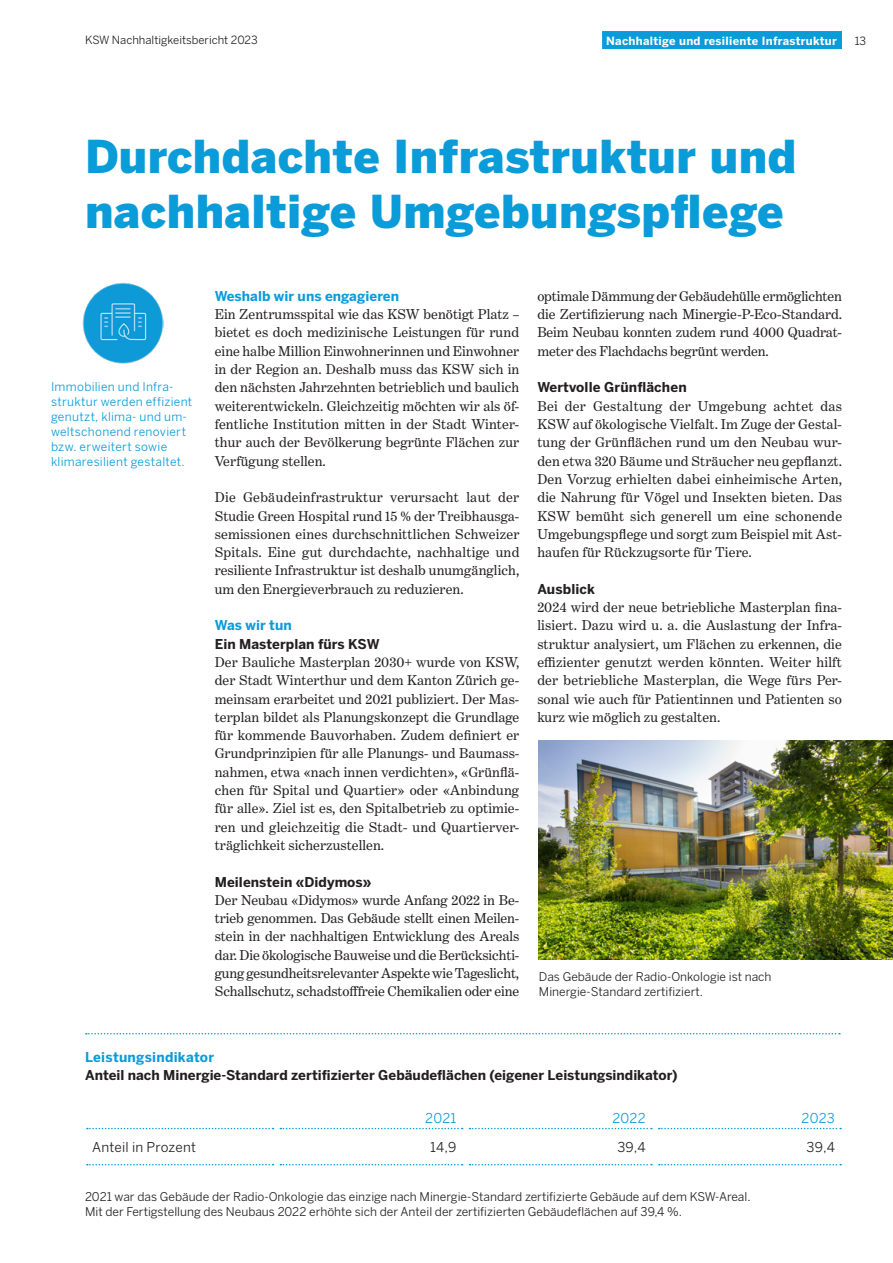
<style>
.page{position:relative;width:893px;height:1263px;background:#fff}
.page>*{position:absolute;margin:0;border:0;box-sizing:border-box;transform-origin:0 0}
.Headline-30{font:900 45px/54.8px "Benton Sans";letter-spacing:.01em;color:#0a9bd9}
.Lauftext-9_6-Einzug{font:14.4px/18.3px "Benton Modern";letter-spacing:.005em;color:#231f20;text-align:justify}
.Info-Linie-Abschluss{font:700 13.5px "Benton Sans";color:#231f20}
.Lauftext-9_6-Einzug-2{font:700 13.5px "Benton Sans";letter-spacing:.005em;color:#231f20}
.Lauftext-9_6-Einzug-3{font:700 13.5px "Benton Sans";letter-spacing:.005em;color:#0a9bd9}
.t1{font:13.5px "Benton Sans";letter-spacing:.015em;color:#231f20}
.Info-Linie-Titel{font:700 13.5px "Benton Sans";letter-spacing:.02em;color:#0a9bd9}
.t2{font:13.5px "Benton Sans";letter-spacing:.015em;color:#0a9bd9}
.Bildlegende-7_5{font:12px "Benton Sans";color:#231f20}
.t3{font:12px/15px "Benton Sans";letter-spacing:.025em;color:#0a9bd9}
.t4{font:700 11.25px "Benton Sans";letter-spacing:.025em;color:#fff}
.t5{font:11.25px "Benton Sans";color:#231f20}
</style>
<div class="page">
<div style="left:602px;top:31px;width:240px;height:18px;background:#0a9bd9"></div>
<img style="left:83px;top:282px;width:81px;height:81px">
<svg style="left:87px;top:1128px;width:186px;height:1px"></svg>
<svg style="left:280px;top:1128px;width:183px;height:1px"></svg>
<svg style="left:470px;top:1128px;width:182px;height:1px"></svg>
<svg style="left:659px;top:1128px;width:182px;height:1px"></svg>
<svg style="left:87px;top:1164px;width:186px;height:1px"></svg>
<svg style="left:280px;top:1164px;width:183px;height:1px"></svg>
<svg style="left:470px;top:1164px;width:182px;height:1px"></svg>
<svg style="left:659px;top:1164px;width:182px;height:1px"></svg>
<svg style="left:86px;top:1033px;width:754px;height:1px"></svg>
<img style="left:539px;top:740px;width:354px;height:220px">
<p class="t5" style="left:85px;top:33px;width:174px">KSW Nachhaltigkeitsbericht 2023</p>
<p class="t4" style="left:606px;top:33px;width:232px">Nachhaltige und resiliente Infrastruktur</p>
<p class="t5" style="left:855px;top:34px;width:13px">13</p>
<p class="Headline-30" style="left:85px;top:130px;width:713px">Durchdachte Infrastruktur und nachhaltige Umgebungspflege</p>
<p class="t3" style="left:51px;top:379px;width:143px">Immobilien und Infra&shy;struktur werden effizient genutzt, klima- und um&shy;weltschonend renoviert bzw. erweitert sowie klimaresilient gestaltet.</p>
<p class="Lauftext-9_6-Einzug-3" style="left:215px;top:287px;width:186px">Weshalb wir uns engagieren</p>
<p class="Lauftext-9_6-Einzug" style="left:215px;top:305px;width:306px">Ein Zentrumsspital wie das KSW benötigt Platz – bietet es doch medizinische Leistungen für rund eine halbe Million Einwohnerinnen und Einwohner in der Region an. Deshalb muss das KSW sich in den nächsten Jahrzehnten betrieblich und baulich weiterentwickeln. Gleichzeitig möchten wir als öf&shy;fentliche Institution mitten in der Stadt Winter&shy;thur auch der Bevölkerung begrünte Flächen zur Verfügung stellen.</p>
<p class="Lauftext-9_6-Einzug" style="left:215px;top:488px;width:306px">Die Gebäudeinfrastruktur verursacht laut der Studie Green Hospital rund 15 % der Treibhausga&shy;semissionen eines durchschnittlichen Schweizer Spitals. Eine gut durchdachte, nachhaltige und resiliente Infrastruktur ist deshalb unumgänglich, um den Energieverbrauch zu reduzieren.</p>
<p class="Lauftext-9_6-Einzug-3" style="left:215px;top:617px;width:79px">Was wir tun</p>
<p class="Lauftext-9_6-Einzug-2" style="left:215px;top:635px;width:166px">Ein Masterplan fürs KSW</p>
<p class="Lauftext-9_6-Einzug" style="left:215px;top:653px;width:306px">Der Bauliche Masterplan 2030+ wurde von KSW, der Stadt Winterthur und dem Kanton Zürich ge&shy;meinsam erarbeitet und 2021 publiziert. Der Mas&shy;terplan bildet als Planungskonzept die Grundlage für kommende Bauvorhaben. Zudem definiert er Grundprinzipien für alle Planungs- und Baumass&shy;nahmen, etwa «nach innen verdichten», «Grünflä&shy;chen für Spital und Quartier» oder «Anbindung für alle». Ziel ist es, den Spitalbetrieb zu optimie&shy;ren und gleichzeitig die Stadt- und Quartierver&shy;träglichkeit sicherzustellen.</p>
<p class="Lauftext-9_6-Einzug-2" style="left:215px;top:873px;width:158px">Meilenstein «Didymos»</p>
<p class="Lauftext-9_6-Einzug" style="left:215px;top:891px;width:306px">Der Neubau «Didymos» wurde Anfang 2022 in Be&shy;trieb genommen. Das Gebäude stellt einen Meilen&shy;stein in der nachhaltigen Entwicklung des Areals dar. Die ökologische Bauweise und die Berücksichti&shy;gung gesundheitsrelevanter Aspekte wie Tageslicht, Schallschutz, schadstofffreie Chemikalien oder eine</p>
<p class="Lauftext-9_6-Einzug" style="left:537px;top:287px;width:306px">optimale Dämmung der Gebäudehülle ermöglichten die Zertifizierung nach Minergie-P-Eco-Standard.<br>Beim Neubau konnten zudem rund 4000 Quadrat&shy;meter des Flachdachs begrünt werden.</p>
<p class="Lauftext-9_6-Einzug-2" style="left:537px;top:379px;width:151px">Wertvolle Grünflächen</p>
<p class="Lauftext-9_6-Einzug" style="left:537px;top:397px;width:306px">Bei der Gestaltung der Umgebung achtet das KSW auf ökologische Vielfalt. Im Zuge der Gestal&shy;tung der Grünflächen rund um den Neubau wur&shy;den etwa 320 Bäume und Sträucher neu gepflanzt.<br>Den Vorzug erhielten dabei einheimische Arten, die Nahrung für Vögel und Insekten bieten. Das KSW bemüht sich generell um eine schonende Umgebungspflege und sorgt zum Beispiel mit Ast&shy;haufen für Rückzugsorte für Tiere.</p>
<p class="Lauftext-9_6-Einzug-2" style="left:537px;top:580px;width:59px">Ausblick</p>
<p class="Lauftext-9_6-Einzug" style="left:537px;top:598px;width:306px">2024 wird der neue betriebliche Masterplan fina&shy;lisiert. Dazu wird u. a. die Auslastung der Infra&shy;struktur analysiert, um Flächen zu erkennen, die effizienter genutzt werden könnten. Weiter hilft der betriebliche Masterplan, die Wege fürs Per&shy;sonal wie auch für Patientinnen und Patienten so kurz wie möglich zu gestalten.</p>
<p class="Bildlegende-7_5" style="left:539px;top:969px;width:234px">Das Gebäude der Radio-Onkologie ist nach</p>
<p class="Bildlegende-7_5" style="left:539px;top:984px;width:166px">Minergie-Standard zertifiziert.</p>
<p class="Info-Linie-Titel" style="left:85px;top:1048px;width:131px">Leistungsindikator</p>
<p class="Info-Linie-Abschluss" style="left:85px;top:1067px;width:594px">Anteil nach Minergie-Standard zertifizierter Gebäudeflächen (eigener Leistungsindikator)</p>
<p class="t2" style="left:425px;top:1109px;width:33px">2021</p>
<p class="t2" style="left:612px;top:1109px;width:35px">2022</p>
<p class="t2" style="left:802px;top:1109px;width:35px">2023</p>
<p class="t1" style="left:92px;top:1139px;width:105px">Anteil in Prozent</p>
<p class="t1" style="left:430px;top:1139px;width:28px">14,9</p>
<p class="t1" style="left:617px;top:1139px;width:30px">39,4</p>
<p class="t1" style="left:806px;top:1139px;width:30px">39,4</p>
<p class="Bildlegende-7_5" style="left:85px;top:1190px;width:667px">2021 war das Gebäude der Radio-Onkologie das einzige nach Minergie-Standard zertifizierte Gebäude auf dem KSW-Areal.</p>
<p class="Bildlegende-7_5" style="left:85px;top:1205px;width:598px">Mit der Fertigstellung des Neubaus 2022 erhöhte sich der Anteil der zertifizierten Gebäudeflächen auf 39,4 %.</p>
</div>
